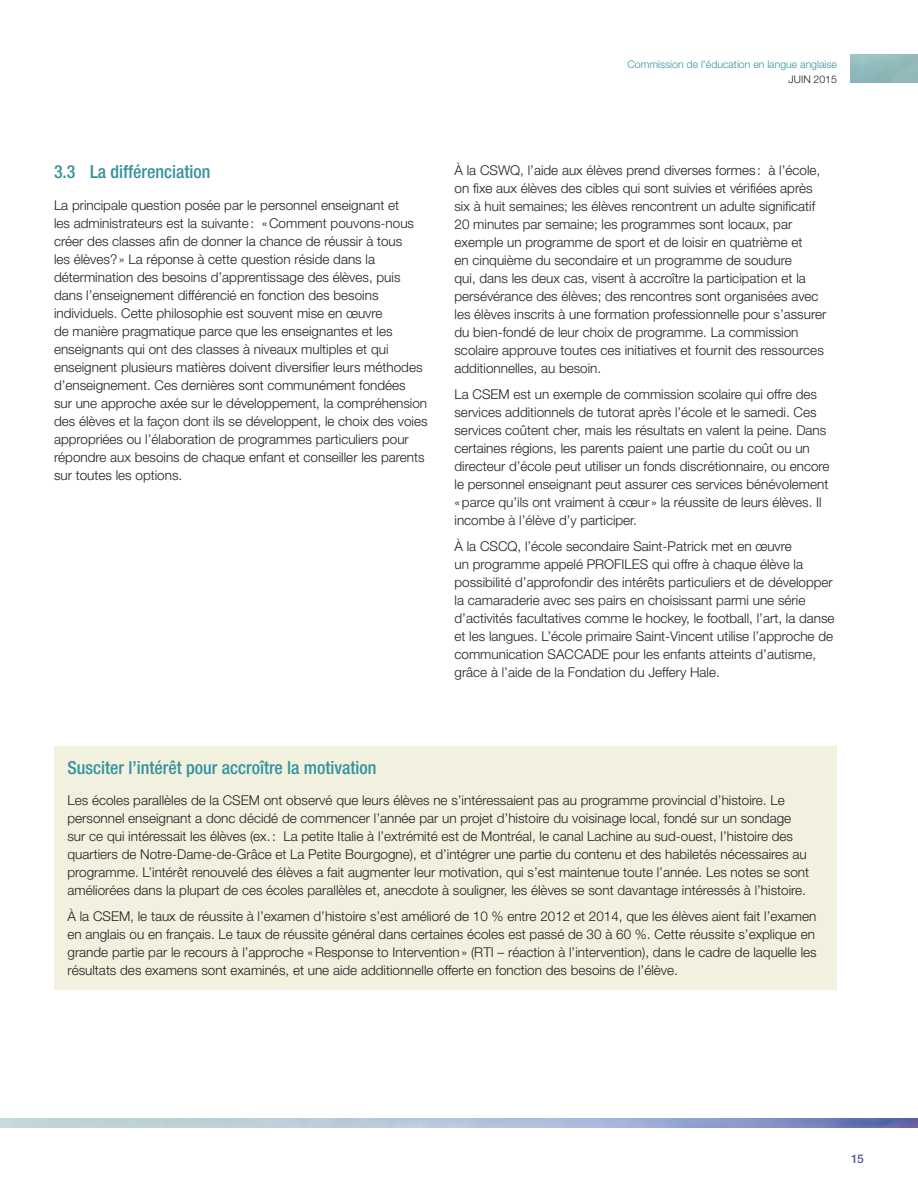
<style>
.page{position:relative;width:918px;height:1188px;background:#fff}
.page>*{position:absolute;margin:0;border:0;box-sizing:border-box;transform-origin:0 0}
.t1{font:500 condensed 18px "Helvetica Neue";color:#34929d}
.t2{font:300 13.5px/18px "Helvetica Neue";color:#231f20}
.t3{font:500 12px "Helvetica Neue";color:#515c9c}
.t4{font:300 10.5px "Helvetica Neue";color:#34929d}
.t5{font:300 10.5px "Helvetica Neue";color:#231f20}
</style>
<div class="page">
<img style="left:0;top:1119px;width:918px;height:9px">
<div style="left:54px;top:746px;width:783px;height:244px;background:#f2f1e0"></div>
<p class="t4" style="left:628px;top:58px;width:211px">Commission de l’éducation en langue anglaise</p>
<p class="t5" style="left:789px;top:72px;width:50px">JUIN 2015</p>
<h1 class="t1" style="left:54px;top:161px;width:158px">3.3 La différenciation</h1>
<p class="t2" style="left:54px;top:196px;width:375px">La principale question posée par le personnel enseignant et<br>les administrateurs est la suivante: «Comment pouvons‑nous créer des classes afin de donner la chance de réussir à tous<br>les élèves?» La réponse à cette question réside dans la détermination des besoins d’apprentissage des élèves, puis dans l’enseignement différencié en fonction des besoins individuels. Cette philosophie est souvent mise en œuvre<br>de manière pragmatique parce que les enseignantes et les enseignants qui ont des classes à niveaux multiples et qui enseignent plusieurs matières doivent diversifier leurs méthodes d’enseignement. Ces dernières sont communément fondées<br>sur une approche axée sur le développement, la compréhension des élèves et la façon dont ils se développent, le choix des voies appropriées ou l’élaboration de programmes particuliers pour répondre aux besoins de chaque enfant et conseiller les parents sur toutes les options.</p>
<p class="t2" style="left:455px;top:161px;width:373px">À la CSWQ, l’aide aux élèves prend diverses formes : à l’école, on fixe aux élèves des cibles qui sont suivies et vérifiées après six à huit semaines; les élèves rencontrent un adulte significatif 20 minutes par semaine; les programmes sont locaux, par exemple un programme de sport et de loisir en quatrième et<br>en cinquième du secondaire et un programme de soudure<br>qui, dans les deux cas, visent à accroître la participation et la persévérance des élèves; des rencontres sont organisées avec les élèves inscrits à une formation professionnelle pour s’assurer du bien-fondé de leur choix de programme. La commission scolaire approuve toutes ces initiatives et fournit des ressources additionnelles, au besoin.</p>
<p class="t2" style="left:455px;top:385px;width:377px">La CSEM est un exemple de commission scolaire qui offre des services additionnels de tutorat après l’école et le samedi. Ces services coûtent cher, mais les résultats en valent la peine. Dans certaines régions, les parents paient une partie du coût ou un directeur d’école peut utiliser un fonds discrétionnaire, ou encore le personnel enseignant peut assurer ces services bénévolement «parce qu’ils ont vraiment à cœur » la réussite de leurs élèves. Il incombe à l’élève d’y participer.</p>
<p class="t2" style="left:455px;top:537px;width:382px">À la CSCQ, l’école secondaire Saint-Patrick met en œuvre<br>un programme appelé PROFILES qui offre à chaque élève la possibilité d’approfondir des intérêts particuliers et de développer la camaraderie avec ses pairs en choisissant parmi une série d’activités facultatives comme le hockey, le football, l’art, la danse et les langues. L’école primaire Saint-Vincent utilise l’approche de communication SACCADE pour les enfants atteints d’autisme, grâce à l’aide de la Fondation du Jeffery Hale.</p>
<h1 class="t1" style="left:68px;top:757px;width:310px">Susciter l’intérêt pour accroître la motivation</h1>
<p class="t2" style="left:68px;top:791px;width:743px">Les écoles parallèles de la CSEM ont observé que leurs élèves ne s’intéressaient pas au programme provincial d’histoire. Le personnel enseignant a donc décidé de commencer l’année par un projet d’histoire du voisinage local, fondé sur un sondage sur ce qui intéressait les élèves (ex.: La petite Italie à l’extrémité est de Montréal, le canal Lachine au sud-ouest, l’histoire des quartiers de Notre‑Dame-de-Grâce et La Petite Bourgogne), et d’intégrer une partie du contenu et des habiletés nécessaires au programme. L’intérêt renouvelé des élèves a fait augmenter leur motivation, qui s’est maintenue toute l’année. Les notes se sont améliorées dans la plupart de ces écoles parallèles et, anecdote à souligner, les élèves se sont davantage intéressés à l’histoire.</p>
<p class="t2" style="left:68px;top:907px;width:751px">À la CSEM, le taux de réussite à l’examen d’histoire s’est amélioré de 10 % entre 2012 et 2014, que les élèves aient fait l’examen en anglais ou en français. Le taux de réussite général dans certaines écoles est passé de 30 à 60 %. Cette réussite s’explique en grande partie par le recours à l’approche «Response to Intervention» (RTI – réaction à l’intervention), dans le cadre de laquelle les résultats des examens sont examinés, et une aide additionnelle offerte en fonction des besoins de l’élève.</p>
<p class="t3" style="left:851px;top:1152px;width:14px">15</p>
</div>
